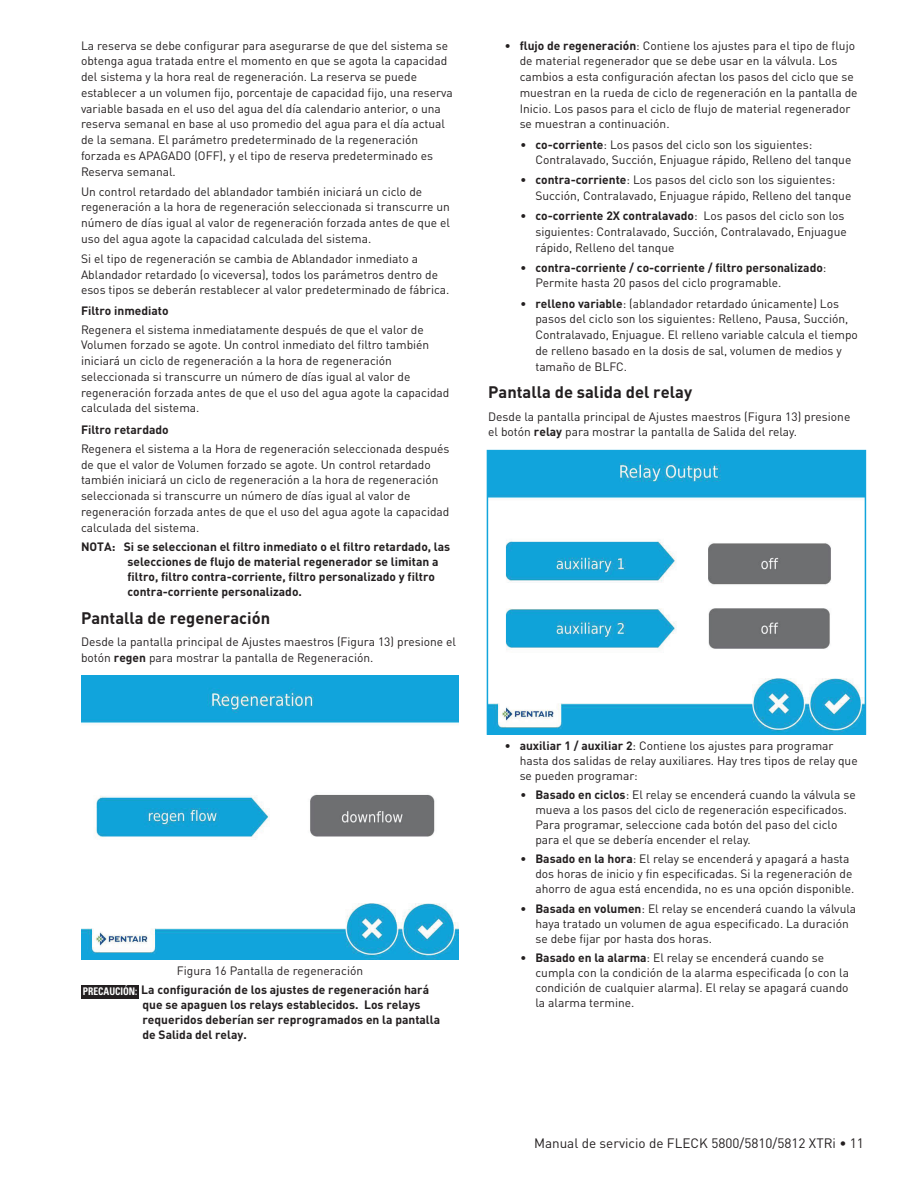
<style>
.page{position:relative;width:918px;height:1188px;background:#fff}
.page>*{position:absolute;margin:0;border:0;box-sizing:border-box;transform-origin:0 0}
.t1{font:700 16.5px "DIN Pro";color:#231f20}
.t2{font:13.5px "DIN Pro";color:#231f20}
.t3{font:12px/15.8px "DIN Pro";color:#231f20}
.t4{font:700 12px/15px "DIN Pro";color:#231f20}
.s1{font-weight:700}
.s2{font-weight:400}
</style>
<div class="page">
<div style="left:81px;top:985px;width:58px;height:13px;background:#231f20"></div>
<img style="left:81px;top:676px;width:378px;height:283px">
<img style="left:490px;top:453px;width:373px;height:279px">
<div style="left:487px;top:450px;width:379px;height:285px;border:2px solid #12a5dc"></div>
<p class="t3" style="left:81px;top:36px;width:373px">La reserva se debe configurar para asegurarse de que del sistema se obtenga agua tratada entre el momento en que se agota la capacidad del sistema y la hora real de regeneración. La reserva se puede establecer a un volumen fijo, porcentaje de capacidad fijo, una reserva variable basada en el uso del agua del día calendario anterior, o una reserva semanal en base al uso promedio del agua para el día actual de la semana. El parámetro predeterminado de la regeneración forzada es APAGADO (OFF), y el tipo de reserva predeterminado es Reserva semanal.</p>
<p class="t3" style="left:81px;top:182px;width:371px">Un control retardado del ablandador también iniciará un ciclo de regeneración a la hora de regeneración seleccionada si transcurre un número de días igual al valor de regeneración forzada antes de que el uso del agua agote la capacidad calculada del sistema.</p>
<p class="t3" style="left:81px;top:250px;width:370px">Si el tipo de regeneración se cambia de Ablandador inmediato a<br>Ablandador retardado (o viceversa), todos los parámetros dentro de esos tipos se deberán restablecer al valor predeterminado de fábrica.</p>
<p class="t4" style="left:81px;top:301px;width:89px">Filtro inmediato</p>
<p class="t3" style="left:81px;top:320px;width:370px">Regenera el sistema inmediatamente después de que el valor de Volumen forzado se agote. Un control inmediato del filtro también iniciará un ciclo de regeneración a la hora de regeneración seleccionada si transcurre un número de días igual al valor de regeneración forzada antes de que el uso del agua agote la capacidad calculada del sistema.</p>
<p class="t4" style="left:81px;top:421px;width:89px">Filtro retardado</p>
<p class="t3" style="left:81px;top:440px;width:370px">Regenera el sistema a la Hora de regeneración seleccionada después de que el valor de Volumen forzado se agote. Un control retardado también iniciará un ciclo de regeneración a la hora de regeneración seleccionada si transcurre un número de días igual al valor de regeneración forzada antes de que el uso del agua agote la capacidad calculada del sistema.</p>
<p class="t4" style="left:128px;top:538px;width:324px;text-indent:-46px">NOTA: Si se seleccionan el filtro inmediato o el filtro retardado, las selecciones de flujo de material regenerador se limitan a filtro, filtro contra-corriente, filtro personalizado y filtro contra-corriente personalizado.</p>
<h1 class="t1" style="left:81px;top:604px;width:191px">Pantalla de regeneración</h1>
<p class="t3" style="left:81px;top:633px;width:377px">Desde la pantalla principal de Ajustes maestros (Figura 13) presione el botón <span class="s1">regen</span> para mostrar la pantalla de Regeneración.</p>
<p class="t4" style="left:83px;top:959px;width:348px;line-height:19.4px;text-indent:94px"><span class="s2">Figura 16 Pantalla de regeneración<br></span><sub>PRECAUCIÓN:</sub> La configuración de los ajustes de regeneración hará</p>
<p class="t4" style="left:142px;top:996px;width:299px">que se apaguen los relays establecidos. Los relays requeridos deberían ser reprogramados en la pantalla de Salida del relay.</p>
<p class="t3" style="left:520px;top:36px;width:339px;text-indent:-15px"><span class="s1">• flujo de regeneración</span>: Contiene los ajustes para el tipo de flujo de material regenerador que se debe usar en la válvula. Los cambios a esta configuración afectan los pasos del ciclo que se muestran en la rueda de ciclo de regeneración en la pantalla de Inicio. Los pasos para el ciclo de flujo de material regenerador se muestran a continuación.</p>
<p class="t3" style="left:535px;top:135px;width:317px;text-indent:-15px"><span class="s1">• co-corriente</span>: Los pasos del ciclo son los siguientes:<br>Contralavado, Succión, Enjuague rápido, Relleno del tanque</p>
<p class="t3" style="left:535px;top:171px;width:317px;text-indent:-15px"><span class="s1">• contra-corriente</span>: Los pasos del ciclo son los siguientes:<br>Succión, Contralavado, Enjuague rápido, Relleno del tanque</p>
<p class="t3" style="left:535px;top:207px;width:313px;text-indent:-15px"><span class="s1">• co-corriente 2X contralavado</span>: Los pasos del ciclo son los siguientes: Contralavado, Succión, Contralavado, Enjuague rápido, Relleno del tanque</p>
<p class="t4" style="left:535px;top:258px;width:293px;line-height:15.8px;text-indent:-15px">• contra-corriente / co-corriente / filtro personalizado<span class="s2">:<br>Permite hasta 20 pasos del ciclo programable.</span></p>
<p class="t3" style="left:535px;top:294px;width:324px;text-indent:-15px"><span class="s1">• relleno variable</span>: (ablandador retardado únicamente) Los pasos del ciclo son los siguientes: Relleno, Pausa, Succión, Contralavado, Enjuague. El relleno variable calcula el tiempo de relleno basado en la dosis de sal, volumen de medios y tamaño de BLFC.</p>
<h1 class="t1" style="left:488px;top:378px;width:205px">Pantalla de salida del relay</h1>
<p class="t3" style="left:488px;top:407px;width:364px">Desde la pantalla principal de Ajustes maestros (Figura 13) presione el botón <span class="s1">relay</span> para mostrar la pantalla de Salida del relay.</p>
<p class="t3" style="left:520px;top:737px;width:340px;line-height:15px;text-indent:-15px"><span class="s1">• auxiliar 1 / auxiliar 2</span>: Contiene los ajustes para programar hasta dos salidas de relay auxiliares. Hay tres tipos de relay que se pueden programar:</p>
<p class="t3" style="left:535px;top:786px;width:322px;line-height:15px;text-indent:-15px"><span class="s1">• Basado en ciclos</span>: El relay se encenderá cuando la válvula se mueva a los pasos del ciclo de regeneración especificados.<br>Para programar, seleccione cada botón del paso del ciclo para el que se debería encender el relay.</p>
<p class="t3" style="left:535px;top:850px;width:320px;line-height:15px;text-indent:-15px"><span class="s1">• Basado en la hora</span>: El relay se encenderá y apagará a hasta dos horas de inicio y fin especificadas. Si la regeneración de ahorro de agua está encendida, no es una opción disponible.</p>
<p class="t3" style="left:535px;top:900px;width:322px;line-height:15px;text-indent:-15px"><span class="s1">• Basada en volumen</span>: El relay se encenderá cuando la válvula haya tratado un volumen de agua especificado. La duración se debe fijar por hasta dos horas.</p>
<p class="t3" style="left:535px;top:949px;width:315px;line-height:15px;text-indent:-15px"><span class="s1">• Basado en la alarma</span>: El relay se encenderá cuando se cumpla con la condición de la alarma especificada (o con la condición de cualquier alarma). El relay se apagará cuando la alarma termine.</p>
<p class="t2" style="left:534px;top:1133px;width:331px">Manual de servicio de FLECK 5800/5810/5812 XTRi • 11</p>
</div>
